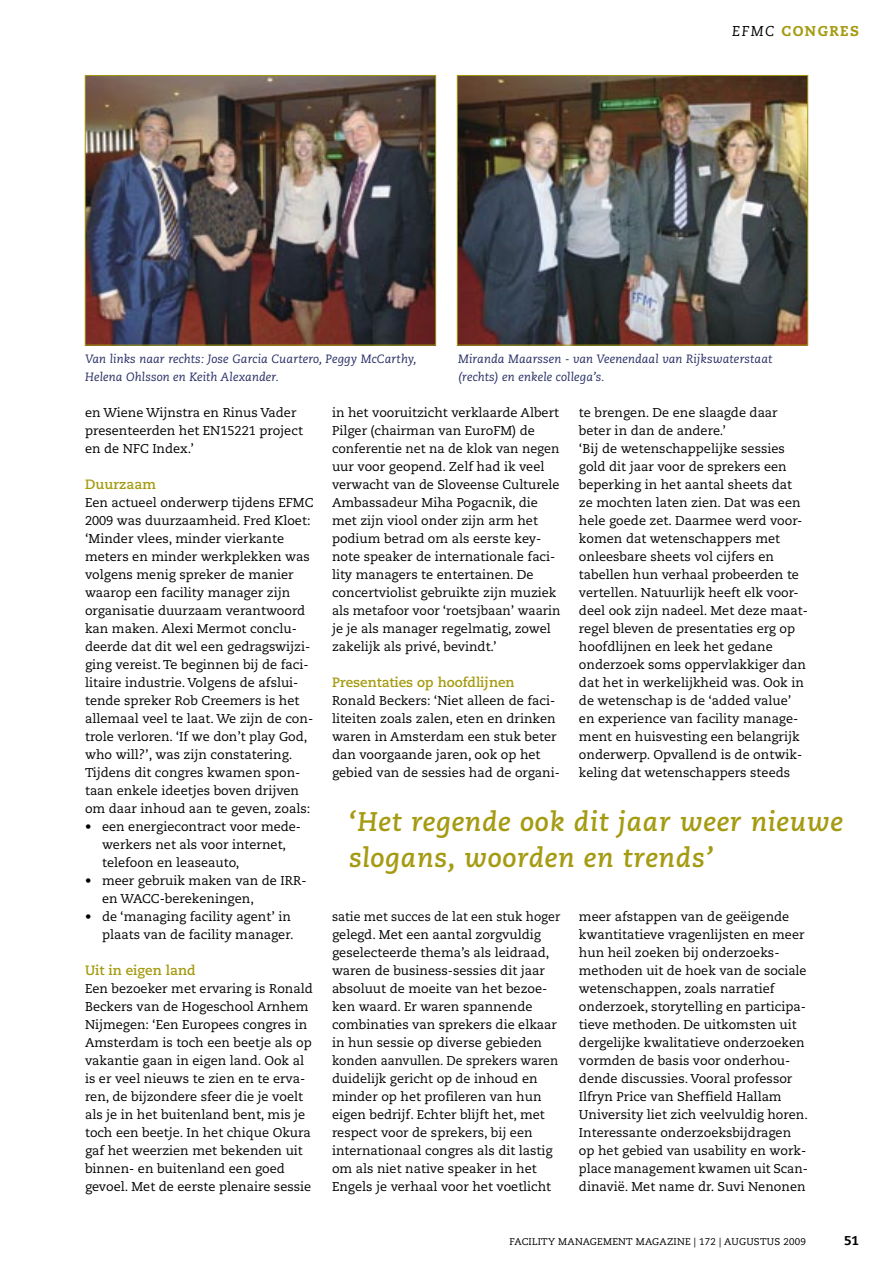
<style>
.page{position:relative;width:893px;height:1263px;background:#fff}
.page>*{position:absolute;margin:0;border:0;box-sizing:border-box;transform-origin:0 0}
.t1{font:italic 700 27px/36px "Caecilia";letter-spacing:.025em;color:#a59b12}
.t2{font:800 14.25px "Caecilia";letter-spacing:.1em;color:#a59b12}
.t3{font:700 13.5px "Caecilia";color:#a59b12}
.t4{font:12.75px/18px "Caecilia";color:#000}
.t5{font:12.75px/18px "Caecilia";color:#000;scale:.96 1}
.t6{font:800 12.75px "Caecilia";color:#000}
.t7{font:italic 12px/18px "Caecilia";letter-spacing:.01em;color:#272e64}
.t8{font:9.75px "Caecilia";letter-spacing:.025em;color:#000}
.s1{font-weight:400;font-style:italic;color:#000}
</style>
<div class="page">
<img style="left:87px;top:77px;width:347px;height:266px">
<div style="left:85px;top:75px;width:351px;height:270px;border:1px solid #a59b12"></div>
<img style="left:459px;top:77px;width:347px;height:266px">
<div style="left:457px;top:75px;width:351px;height:270px;border:1px solid #a59b12"></div>
<p class="t2" style="left:732px;top:22px;width:128px"><span class="s1">EFMC</span> CONGRES</p>
<p class="t7" style="left:85px;top:350px;width:333px">Van links naar rechts: Jose Garcia Cuartero, Peggy McCarthy,<br>Helena Ohlsson en Keith Alexander.</p>
<p class="t7" style="left:458px;top:350px;width:316px">Miranda Maarssen - van Veenendaal van Rijkswaterstaat (rechts) en enkele collega’s.</p>
<p class="t4" style="left:85px;top:404px;width:219px">en Wiene Wijnstra en Rinus Vader presenteerden het EN15221 project en de NFC Index.’</p>
<p class="t3" style="left:85px;top:477px;width:73px">Duurzaam</p>
<p class="t4" style="left:85px;top:494px;width:230px">Een actueel onderwerp tijdens EFMC 2009 was duurzaamheid. Fred Kloet: ‘Minder vlees, minder vierkante meters en minder werkplekken was volgens menig spreker de manier waarop een facility manager zijn organisatie duurzaam verantwoord kan maken. Alexi Mermot conclu&shy;deerde dat dit wel een gedragswijzi&shy;ging vereist. Te beginnen bij de faci&shy;litaire industrie. Volgens de afslui&shy;tende spreker Rob Creemers is het allemaal veel te laat. We zijn de con&shy;trole verloren. ‘If we don’t play God, who will?’, was zijn constatering.<br>Tijdens dit congres kwamen spon&shy;taan enkele ideetjes boven drijven om daar inhoud aan te geven, zoals:</p>
<p class="t4" style="left:102px;top:818px;width:201px;text-indent:-17px">• een energiecontract voor mede&shy;werkers net als voor internet, telefoon en leaseauto,</p>
<p class="t4" style="left:102px;top:872px;width:206px;text-indent:-17px">• meer gebruik maken van de IRR&shy;en WACC-berekeningen,</p>
<p class="t4" style="left:85px;top:908px;width:210px;text-align:right">• de ‘managing facility agent’ in plaats van de facility manager.</p>
<p class="t3" style="left:85px;top:963px;width:112px">Uit in eigen land</p>
<p class="t4" style="left:85px;top:980px;width:229px">Een bezoeker met ervaring is Ronald Beckers van de Hogeschool Arnhem Nijmegen: ‘Een Europees congres in Amsterdam is toch een beetje als op vakantie gaan in eigen land. Ook al is er veel nieuws te zien en te erva&shy;ren, de bijzondere sfeer die je voelt als je in het buitenland bent, mis je toch een beetje. In het chique Okura gaf het weerzien met bekenden uit binnen- en buitenland een goed gevoel. Met de eerste plenaire sessie</p>
<p class="t4" style="left:332px;top:404px;width:230px">in het vooruitzicht verklaarde Albert Pilger (chairman van EuroFM) de conferentie net na de klok van negen uur voor geopend. Zelf had ik veel verwacht van de Sloveense Culturele Ambassadeur Miha Pogacnik, die met zijn viool onder zijn arm het podium betrad om als eerste key&shy;note speaker de internationale faci&shy;lity managers te entertainen. De concertviolist gebruikte zijn muziek als metafoor voor ‘roetsjbaan’ waarin je je als manager regelmatig, zowel zakelijk als privé, bevindt.’</p>
<p class="t3" style="left:332px;top:675px;width:184px">Presentaties op hoofdlijnen</p>
<p class="t4" style="left:332px;top:692px;width:229px">Ronald Beckers: ‘Niet alleen de faci&shy;liteiten zoals zalen, eten en drinken waren in Amsterdam een stuk beter dan voorgaande jaren, ook op het gebied van de sessies had de organi-</p>
<p class="t4" style="left:579px;top:404px;width:230px">te brengen. De ene slaagde daar beter in dan de andere.’<br>‘Bij de wetenschappelijke sessies gold dit jaar voor de sprekers een beperking in het aantal sheets dat ze mochten laten zien. Dat was een hele goede zet. Daarmee werd voor&shy;komen dat wetenschappers met onleesbare sheets vol cijfers en tabellen hun verhaal probeerden te vertellen. Natuurlijk heeft elk voor&shy;deel ook zijn nadeel. Met deze maat&shy;regel bleven de presentaties erg op hoofdlijnen en leek het gedane onderzoek soms oppervlakkiger dan dat het in werkelijkheid was. Ook in de wetenschap is de ‘added value’ en experience van facility manage&shy;ment en huisvesting een belangrijk onderwerp. Opvallend is de ontwik&shy;keling dat wetenschappers steeds</p>
<h1 class="t1" style="left:349px;top:804px;width:496px">‘Het regende ook dit jaar weer nieuwe slogans, woorden en trends’</h1>
<p class="t5" style="left:332px;top:908px;width:239px">satie met succes de lat een stuk hoger gelegd. Met een aantal zorgvuldig geselecteerde thema’s als leidraad, waren de business-sessies dit jaar absoluut de moeite van het bezoe&shy;ken waard. Er waren spannende combinaties van sprekers die elkaar in hun sessie op diverse gebieden konden aanvullen. De sprekers waren duidelijk gericht op de inhoud en minder op het profileren van hun eigen bedrijf. Echter blijft het, met respect voor de sprekers, bij een internationaal congres als dit lastig om als niet native speaker in het Engels je verhaal voor het voetlicht</p>
<p class="t4" style="left:579px;top:908px;width:230px">meer afstappen van de geëigende kwantitatieve vragenlijsten en meer hun heil zoeken bij onderzoeks&shy;methoden uit de hoek van de sociale wetenschappen, zoals narratief onderzoek, storytelling en participa&shy;tieve methoden. De uitkomsten uit dergelijke kwalitatieve onderzoeken vormden de basis voor onderhou&shy;dende discussies. Vooral professor Ilfryn Price van Sheffield Hallam University liet zich veelvuldig horen.<br>Interessante onderzoeksbijdragen op het gebied van usability en work&shy;place management kwamen uit Scan&shy;dinavië. Met name dr. Suvi Nenonen</p>
<p class="t8" style="left:510px;top:1236px;width:298px">FACILITY MANAGEMENT MAGAZINE | 172 | AUGUSTUS 2009</p>
<p class="t6" style="left:844px;top:1233px;width:16px">51</p>
</div>
